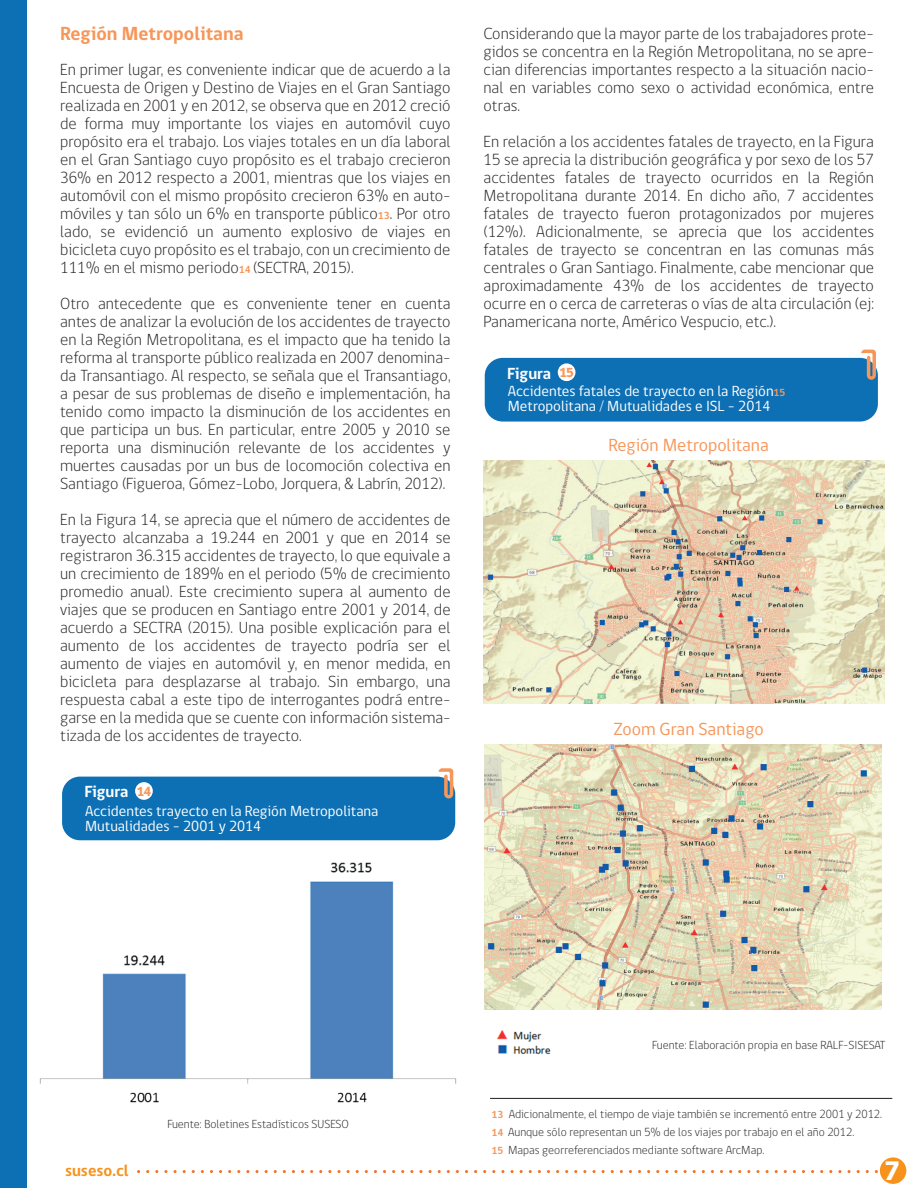
<style>
.page{position:relative;width:918px;height:1188px;background:#fff}
.page>*{position:absolute;margin:0;border:0;box-sizing:border-box;transform-origin:0 0}
.t1{font:800 27.3px "gob CL";color:#fff}
.t2{font:700 19.5px "gob CL";color:#f79659}
.t3{font:18px "gob CL";color:#f79659}
.t4{font:300 16.5px/18px "gob CL";color:#231f20;text-align:justify}
.t5{font:700 16.5px "gob CL";color:#fff}
.t6{font:700 16.5px "gob CL";color:#f7931d}
.t7{font:15px/15px "gob CL";color:#fff}
.t8{font:300 12px/18px "gob CL";color:#231f20}
.s1{font-weight:700;font-size:10.5px;color:#f79659}
.s2{font-weight:800;font-size:13.5px;color:#f7985b}
</style>
<div class="page">
<img style="left:39px;top:862px;width:418px;height:241px">
<div style="left:0;top:0;width:27px;height:1188px;background:#0d70b5"></div>
<div style="left:880px;top:1157px;width:26px;height:27px;background:#f7931d;border-radius:50%"></div>
<div style="left:62px;top:777px;width:393px;height:63px;background:#0d70b5;border-radius:18px"></div>
<div style="left:135px;top:782px;width:18px;height:18px;background:#fff;border-radius:50%"></div>
<svg style="left:439px;top:768px;width:14px;height:30px"></svg>
<div style="left:485px;top:358px;width:393px;height:64px;background:#0d70b5;border-radius:18px"></div>
<div style="left:558px;top:363px;width:17px;height:18px;background:#fff;border-radius:50%"></div>
<svg style="left:861px;top:350px;width:15px;height:30px"></svg>
<img style="left:496px;top:1030px;width:55px;height:24px">
<hr style="left:490px;top:1098px;width:402px;height:1px;background:#231f20">
<svg style="left:139px;top:1170px;width:738px;height:3px"></svg>
<img style="left:483px;top:460px;width:401px;height:243px">
<img style="left:485px;top:744px;width:397px;height:265px">
<p class="t2" style="left:60px;top:20px;width:185px">Región Metropolitana</p>
<p class="t4" style="left:60px;top:61px;width:392px">En primer lugar, es conveniente indicar que de acuerdo a la Encuesta de Origen y Destino de Viajes en el Gran Santiago realizada en 2001 y en 2012, se observa que en 2012 creció de forma muy importante los viajes en automóvil cuyo propósito era el trabajo. Los viajes totales en un día laboral en el Gran Santiago cuyo propósito es el trabajo crecieron 36% en 2012 respecto a 2001, mientras que los viajes en automóvil con el mismo propósito crecieron 63% en auto&shy;móviles y tan sólo un 6% en transporte público<span class="s1">13</span>. Por otro lado, se evidenció un aumento explosivo de viajes en bicicleta cuyo propósito es el trabajo, con un crecimiento de 111% en el mismo periodo<span class="s1">14</span> (SECTRA, 2015).</p>
<p class="t4" style="left:60px;top:295px;width:392px">Otro antecedente que es conveniente tener en cuenta antes de analizar la evolución de los accidentes de trayecto en la Región Metropolitana, es el impacto que ha tenido la reforma al transporte público realizada en 2007 denomina&shy;da Transantiago. Al respecto, se señala que el Transantiago, a pesar de sus problemas de diseño e implementación, ha tenido como impacto la disminución de los accidentes en que participa un bus. En particular, entre 2005 y 2010 se reporta una disminución relevante de los accidentes y muertes causadas por un bus de locomoción colectiva en Santiago (Figueroa, Gómez-Lobo, Jorquera, &amp; Labrín, 2012).</p>
<p class="t4" style="left:60px;top:511px;width:392px">En la Figura 14, se aprecia que el número de accidentes de trayecto alcanzaba a 19.244 en 2001 y que en 2014 se registraron 36.315 accidentes de trayecto, lo que equivale a un crecimiento de 189% en el periodo (5% de crecimiento promedio anual). Este crecimiento supera al aumento de viajes que se producen en Santiago entre 2001 y 2014, de acuerdo a SECTRA (2015). Una posible explicación para el aumento de los accidentes de trayecto podría ser el aumento de viajes en automóvil y, en menor medida, en bicicleta para desplazarse al trabajo. Sin embargo, una respuesta cabal a este tipo de interrogantes podrá entre&shy;garse en la medida que se cuente con información sistema&shy;tizada de los accidentes de trayecto.</p>
<p class="t5" style="left:85px;top:780px;width:68px">Figura <span class="s2">14</span></p>
<p class="t7" style="left:85px;top:804px;width:295px">Accidentes trayecto en la Región Metropolitana<br>Mutualidades – 2001 y 2014</p>
<p class="t4" style="left:484px;top:25px;width:392px">Considerando que la mayor parte de los trabajadores prote&shy;gidos se concentra en la Región Metropolitana, no se apre&shy;cian diferencias importantes respecto a la situación nacio&shy;nal en variables como sexo o actividad económica, entre otras.</p>
<p class="t4" style="left:484px;top:133px;width:392px">En relación a los accidentes fatales de trayecto, en la Figura 15 se aprecia la distribución geográfica y por sexo de los 57 accidentes fatales de trayecto ocurridos en la Región Metropolitana durante 2014. En dicho año, 7 accidentes fatales de trayecto fueron protagonizados por mujeres (12%). Adicionalmente, se aprecia que los accidentes fatales de trayecto se concentran en las comunas más centrales o Gran Santiago. Finalmente, cabe mencionar que aproximadamente 43% de los accidentes de trayecto ocurre en o cerca de carreteras o vías de alta circulación (ej:<br>Panamericana norte, Américo Vespucio, etc.).</p>
<p class="t5" style="left:507px;top:362px;width:68px">Figura <span class="s2">15</span></p>
<p class="t7" style="left:508px;top:383px;width:279px">Accidentes fatales de trayecto en la Región<span class="s1">15<br></span>Metropolitana / Mutualidades e ISL – 2014</p>
<p class="t3" style="left:609px;top:432px;width:162px">Región Metropolitana</p>
<p class="t3" style="left:614px;top:717px;width:152px">Zoom Gran Santiago</p>
<p class="t6" style="left:65px;top:1159px;width:65px">suseso.cl</p>
<p class="t8" style="left:167px;top:1115px;width:183px">Fuente: Boletines Estadísticos SUSESO</p>
<p class="t8" style="left:652px;top:1037px;width:235px">Fuente: Elaboración propia en base RALF-SISESAT</p>
<p class="t8" style="left:491px;top:1106px;width:392px"><span class="s1">13</span> Adicionalmente, el tiempo de viaje también se incrementó entre 2001 y 2012.<br><span class="s1">14</span> Aunque sólo representan un 5% de los viajes por trabajo en el año 2012.<br><span class="s1">15</span> Mapas georreferenciados mediante software ArcMap.</p>
<h1 class="t1" style="left:884px;top:1152px;width:18px">7</h1>
</div>
